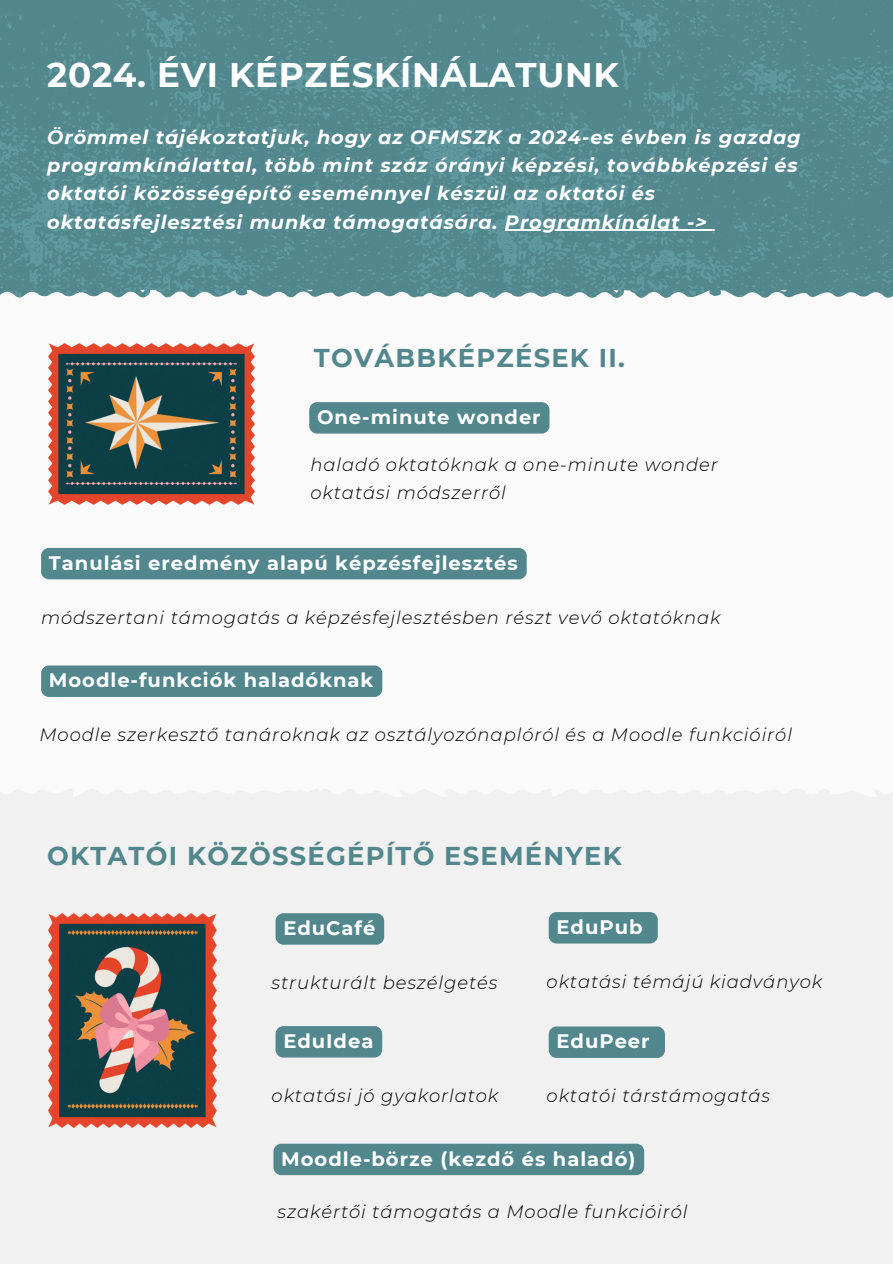
<style>
.page{position:relative;width:893px;height:1264px;background:#fff}
.page>*{position:absolute;margin:0;border:0;box-sizing:border-box;transform-origin:0 0}
.t1{font:700 34.2px "Montserrat";letter-spacing:.02em;color:#fff}
.t2{font:700 25.8px "Montserrat";letter-spacing:.05em;color:#52878d}
.t3{font:700 19.5px "Montserrat";letter-spacing:.05em;color:#fff}
.t4{font:italic 700 19.2px/28.2px "Montserrat";letter-spacing:.05em;color:#fff}
.t5{font:italic 300 18px/28.2px "Montserrat";letter-spacing:.05em;color:#000}
</style>
<div class="page">
<div style="left:0;top:0;width:892px;height:1263px;background:#fafafa"></div>
<svg style="left:0;top:0;width:413px;height:298px;fill:#52878d"></svg>
<svg style="left:414px;top:0;width:478px;height:298px;fill:#52878d"></svg>
<img style="left:49px;top:913px;width:168px;height:214px">
<img style="left:49px;top:343px;width:206px;height:161px">
<hr style="left:505px;top:230px;width:203px;height:1px;background:#fff">
<div style="left:309px;top:402px;width:240px;height:31px;background:#52878d;border-radius:8px"></div>
<div style="left:41px;top:548px;width:485px;height:31px;background:#52878d"></div>
<div style="left:41px;top:665px;width:341px;height:32px;background:#52878d"></div>
<div style="left:275px;top:913px;width:109px;height:31px;background:#52878d;border-radius:8px"></div>
<div style="left:275px;top:1026px;width:107px;height:31px;background:#52878d;border-radius:8px"></div>
<div style="left:548px;top:912px;width:109px;height:31px;background:#52878d"></div>
<div style="left:548px;top:1026px;width:117px;height:31px;background:#52878d;border-radius:8px"></div>
<div style="left:273px;top:1143px;width:371px;height:32px;background:#52878d"></div>
<p class="t1" style="left:47px;top:54px;width:573px">2024. ÉVI KÉPZÉSKÍNÁLATUNK</p>
<p class="t4" style="left:47px;top:123px;width:755px">Örömmel tájékoztatjuk, hogy az OFMSZK a 2024-es évben is gazdag programkínálattal, több mint száz órányi képzési, továbbképzési és oktatói közösségépítő eseménnyel készül az oktatói és oktatásfejlesztési munka támogatására. Programkínálat -&gt;</p>
<p class="t2" style="left:314px;top:342px;width:312px">TOVÁBBKÉPZÉSEK II.</p>
<p class="t3" style="left:317px;top:405px;width:225px">One-minute wonder</p>
<p class="t5" style="left:310px;top:450px;width:409px">haladó oktatóknak a one-minute wonder oktatási módszerről</p>
<p class="t3" style="left:49px;top:551px;width:470px">Tanulási eredmény alapú képzésfejlesztés</p>
<p class="t5" style="left:41px;top:603px;width:681px">módszertani támogatás a képzésfejlesztésben részt vevő oktatóknak</p>
<p class="t3" style="left:49px;top:668px;width:326px">Moodle-funkciók haladóknak</p>
<p class="t5" style="left:40px;top:720px;width:754px">Moodle szerkesztő tanároknak az osztályozónaplóról és a Moodle funkcióiról</p>
<p class="t2" style="left:47px;top:839px;width:576px">OKTATÓI KÖZÖSSÉGÉPÍTŐ ESEMÉNYEK</p>
<p class="t3" style="left:283px;top:916px;width:93px">EduCafé</p>
<p class="t5" style="left:271px;top:968px;width:227px">strukturált beszélgetés</p>
<p class="t3" style="left:283px;top:1029px;width:92px">EduIdea</p>
<p class="t5" style="left:271px;top:1081px;width:228px">oktatási jó gyakorlatok</p>
<p class="t3" style="left:556px;top:915px;width:87px">EduPub</p>
<p class="t5" style="left:546px;top:967px;width:277px">oktatási témájú kiadványok</p>
<p class="t3" style="left:556px;top:1029px;width:95px">EduPeer</p>
<p class="t5" style="left:546px;top:1081px;width:225px">oktatói társtámogatás</p>
<p class="t3" style="left:281px;top:1146px;width:355px">Moodle-börze (kezdő és haladó)</p>
<p class="t5" style="left:277px;top:1197px;width:411px">szakértői támogatás a Moodle funkcióiról</p>
</div>
